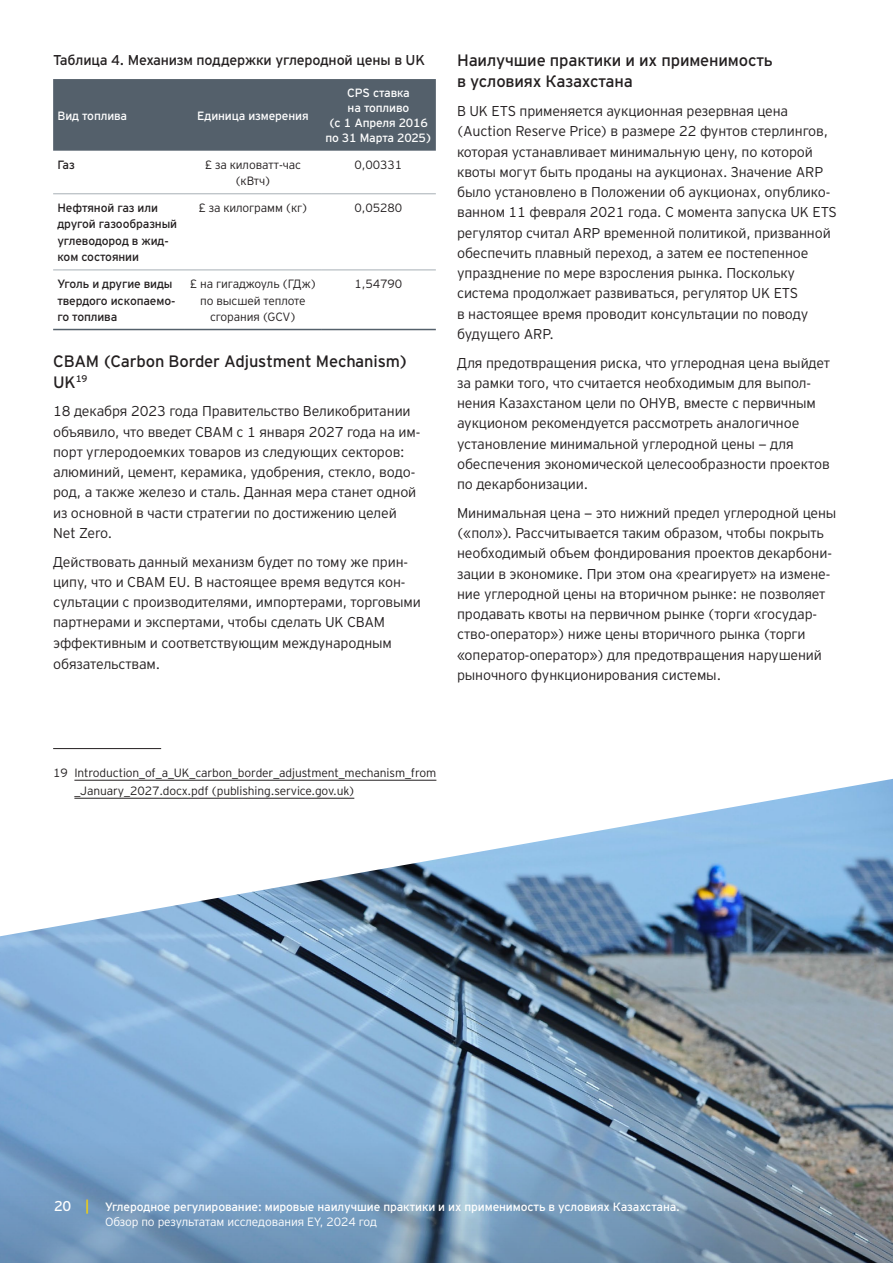
<style>
.page{position:relative;width:893px;height:1263px;background:#fff}
.page>*{position:absolute;margin:0;border:0;box-sizing:border-box;transform-origin:0 0}
.t1{font:16.5px/21px "EY Interstate";letter-spacing:-.01em;color:#231f20}
.t2{font:300 14.25px/20.2px "EY Interstate";letter-spacing:-.01em;color:#231f20}
.t3{font:14.25px "EY Interstate";letter-spacing:-.01em;color:#231f20}
.t4{font:300 12px/16.5px "EY Interstate";letter-spacing:-.01em;color:#231f20;text-align:center}
.t5{font:12px/15px "EY Interstate";letter-spacing:-.01em;color:#fff;text-align:center}
.t6{font:12px/16.5px "EY Interstate";letter-spacing:-.01em;color:#231f20}
.s1{font-size:14.25px}
.s2{font-size:14.25px;color:#ffd400}
.s3{font-weight:300}
</style>
<div class="page">
<div style="left:53px;top:79px;width:383px;height:72px;background:#54606b"></div>
<hr style="left:53px;top:193px;width:132px;height:1px;background:#a7afb5">
<hr style="left:185px;top:193px;width:136px;height:1px;background:#a7afb5">
<hr style="left:321px;top:193px;width:115px;height:1px;background:#a7afb5">
<hr style="left:53px;top:270px;width:132px;height:1px;background:#a7afb5">
<hr style="left:185px;top:270px;width:136px;height:1px;background:#a7afb5">
<hr style="left:321px;top:270px;width:115px;height:1px;background:#a7afb5">
<hr style="left:53px;top:329px;width:132px;height:1px;background:#54606b">
<hr style="left:185px;top:329px;width:136px;height:1px;background:#54606b">
<hr style="left:321px;top:329px;width:115px;height:1px;background:#54606b">
<hr style="left:53px;top:748px;width:108px;height:1px;background:#231f20">
<img style="left:0;top:779px;width:893px;height:362px">
<svg style="left:0;top:1141px;width:893px;height:122px;background:#7696b3"></svg>
<p class="t3" style="left:53px;top:49px;width:374px">Таблица 4. Механизм поддержки углеродной цены в UK</p>
<p class="t5" style="left:57px;top:107px;width:71px">Вид топлива</p>
<p class="t5" style="left:197px;top:107px;width:113px">Единица измерения</p>
<p class="t5" style="left:325px;top:85px;width:108px">CPS ставка<br>на топливо<br>(с 1 Апреля 2016 по 31 Марта 2025)</p>
<p class="t6" style="left:57px;top:156px;width:19px">Газ</p>
<p class="t4" style="left:205px;top:156px;width:98px">£ за киловатт-час (кВтч)</p>
<p class="t4" style="left:355px;top:156px;width:49px">0,00331</p>
<p class="t6" style="left:57px;top:199px;width:121px">Нефтяной газ или другой газообразный углеводород в жид&shy;ком состоянии</p>
<p class="t4" style="left:198px;top:199px;width:111px">£ за килограмм (кг)</p>
<p class="t4" style="left:355px;top:199px;width:49px">0,05280</p>
<p class="t6" style="left:57px;top:275px;width:120px">Уголь и другие виды твердого ископаемо&shy;го топлива</p>
<p class="t4" style="left:190px;top:275px;width:128px">£ на гигаджоуль (ГДж) по высшей теплоте сгорания (GCV)</p>
<p class="t4" style="left:355px;top:275px;width:49px">1,54790</p>
<p class="t1" style="left:53px;top:349px;width:356px">CBAM (Carbon Border Adjustment Mechanism)<br>UK<sup>19</sup></p>
<p class="t2" style="left:53px;top:400px;width:369px">18 декабря 2023 года Правительство Великобритании объявило, что введет CBAM с 1 января 2027 года на им&shy;порт углеродоемких товаров из следующих секторов: алюминий, цемент, керамика, удобрения, стекло, водо&shy;род, а также железо и сталь. Данная мера станет одной из основной в части стратегии по достижению целей Net Zero.</p>
<p class="t2" style="left:53px;top:550px;width:369px">Действовать данный механизм будет по тому же прин&shy;ципу, что и CBAM EU. В настоящее время ведутся кон&shy;сультации с производителями, импортерами, торговыми партнерами и экспертами, чтобы сделать UK CBAM эффективным и соответствующим международным обязательствам.</p>
<p class="t1" style="left:457px;top:49px;width:317px">Наилучшие практики и их применимость в условиях Казахстана</p>
<p class="t2" style="left:457px;top:100px;width:381px">В UK ETS применяется аукционная резервная цена (Auction Reserve Price) в размере 22 фунтов стерлингов, которая устанавливает минимальную цену, по которой квоты могут быть проданы на аукционах. Значение ARP было установлено в Положении об аукционах, опублико&shy;ванном 11 февраля 2021 года. С момента запуска UK ETS регулятор считал ARP временной политикой, призванной обеспечить плавный переход, а затем ее постепенное упразднение по мере взросления рынка. Поскольку система продолжает развиваться, регулятор UK ETS<br>в настоящее время проводит консультации по поводу будущего ARP.</p>
<p class="t2" style="left:457px;top:352px;width:374px">Для предотвращения риска, что углеродная цена выйдет за рамки того, что считается необходимым для выпол&shy;нения Казахстаном цели по ОНУВ, вместе с первичным аукционом рекомендуется рассмотреть аналогичное установление минимальной углеродной цены — для обеспечения экономической целесообразности проектов по декарбонизации.</p>
<p class="t2" style="left:457px;top:502px;width:381px">Минимальная цена — это нижний предел углеродной цены («пол»). Рассчитывается таким образом, чтобы покрыть необходимый объем фондирования проектов декарбони&shy;зации в экономике. При этом она «реагирует» на измене&shy;ние углеродной цены на вторичном рынке: не позволяет продавать квоты на первичном рынке (торги «государ&shy;ство-оператор») ниже цены вторичного рынка (торги «оператор-оператор») для предотвращения нарушений рыночного функционирования системы.</p>
<p class="t4" style="left:74px;top:763px;width:363px;line-height:18px;text-align:left;text-indent:-21px">19 Introduction_of_a_UK_carbon_border_adjustment_mechanism_from _January_2027.docx.pdf (publishing.service.gov.uk)</p>
<p class="t5" style="left:105px;top:1198px;width:576px;text-align:left;text-indent:-51px"><span class="s1">20</span> <span class="s2">|</span> Углеродное регулирование: мировые наилучшие практики и их применимость в условиях Казахстана.<br><span class="s3">Обзор по результатам исследования EY, 2024 год</span></p>
</div>
